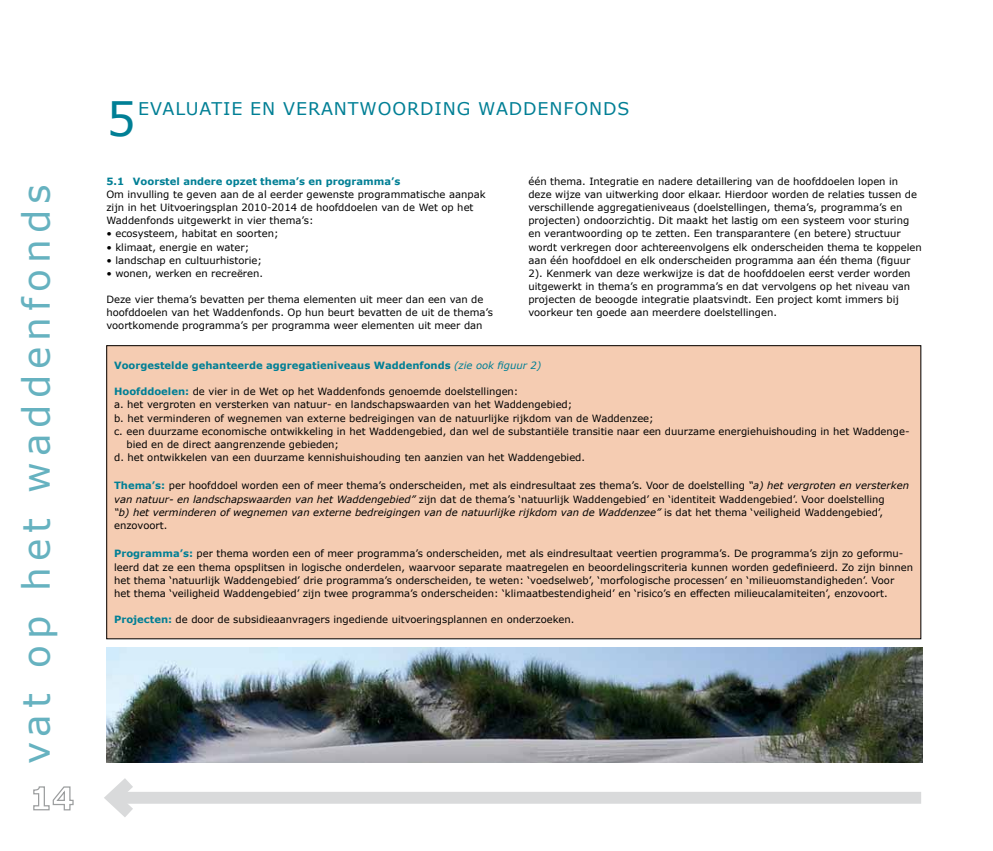
<style>
.page{position:relative;width:993px;height:851px;background:#fff}
.page>*{position:absolute;margin:0;border:0;box-sizing:border-box;transform-origin:0 0}
.t1{font:46.38px "Verdana";color:#007f95}
.t2{font:37.5px "Verdana";letter-spacing:.16em;color:#66b2c0}
.t3{font:17.5px "Verdana";letter-spacing:.05em;color:#007f95}
.t4{font:10px/13.1px "Verdana";color:#000}
.t5{font:700 10px "Verdana";color:#007f95}
.s1{font-weight:400;font-style:italic}
.s2{font-weight:700;color:#007f95}
.s3{font-style:italic}
</style>
<div class="page">
<div style="left:107px;top:345px;width:813px;height:293px;background:#f5ccb2"></div>
<img style="left:106px;top:647px;width:815px;height:115px">
<svg style="left:33px;top:786px;width:41px;height:25px"></svg>
<div style="left:112px;top:791px;width:808px;height:12px;background:#d9dadb"></div>
<svg style="left:104px;top:778px;width:42px;height:39px"></svg>
<h2 class="t2" style="left:12px;top:764px;width:581px;rotate:-90deg">vat op het waddenfonds</h2>
<h1 class="t1" style="left:106px;top:90px;width:31px">5</h1>
<h3 class="t3" style="left:138px;top:97px;width:60px">Evaluatie</h3>
<h3 class="t3" style="left:250px;top:97px;width:12px">en</h3>
<h3 class="t3" style="left:283px;top:97px;width:15px">verantwoording</h3>
<h3 class="t3" style="left:478px;top:97px;width:32px">Wadden</h3>
<h3 class="t3" style="left:563px;top:97px;width:26px">fonds</h3>
<p class="t5" style="left:106px;top:175px;width:295px">5.1 Voorstel andere opzet thema’s en programma’s</p>
<p class="t4" style="left:106px;top:188px;width:380px">Om invulling te geven aan de al eerder gewenste programmatische aanpak zijn in het Uitvoeringsplan 2010-2014 de hoofddoelen van de Wet op het<br>Waddenfonds uitgewerkt in vier thema’s:</p>
<p class="t4" style="left:106px;top:227px;width:174px">• ecosysteem, habitat en soorten;</p>
<p class="t4" style="left:106px;top:240px;width:144px">• klimaat, energie en water;</p>
<p class="t4" style="left:106px;top:253px;width:157px">• landschap en cultuurhistorie;</p>
<p class="t4" style="left:106px;top:267px;width:158px">• wonen, werken en recreëren.</p>
<p class="t4" style="left:106px;top:293px;width:388px">Deze vier thema’s bevatten per thema elementen uit meer dan een van de hoofddoelen van het Waddenfonds. Op hun beurt bevatten de uit de thema’s voortkomende programma’s per programma weer elementen uit meer dan</p>
<p class="t4" style="left:528px;top:175px;width:395px">één thema. Integratie en nadere detaillering van de hoofddoelen lopen in deze wijze van uitwerking door elkaar. Hierdoor worden de relaties tussen de verschillende aggregatieniveaus (doelstellingen, thema’s, programma’s en projecten) ondoorzichtig. Dit maakt het lastig om een systeem voor sturing en verantwoording op te zetten. Een transparantere (en betere) structuur wordt verkregen door achtereenvolgens elk onderscheiden thema te koppelen aan één hoofddoel en elk onderscheiden programma aan één thema (figuur 2). Kenmerk van deze werkwijze is dat de hoofddoelen eerst verder worden uitgewerkt in thema’s en programma’s en dat vervolgens op het niveau van projecten de beoogde integratie plaatsvindt. Een project komt immers bij voorkeur ten goede aan meerdere doelstellingen.</p>
<p class="t5" style="left:114px;top:358px;width:429px">Voorgestelde gehanteerde aggregatieniveaus Waddenfonds <span class="s1">(zie ook figuur 2)</span></p>
<p class="t4" style="left:114px;top:385px;width:406px"><span class="s2">Hoofddoelen:</span> de vier in de Wet op het Waddenfonds genoemde doelstellingen:</p>
<p class="t4" style="left:114px;top:398px;width:459px">a. het vergroten en versterken van natuur- en landschapswaarden van het Waddengebied;</p>
<p class="t4" style="left:114px;top:411px;width:541px">b. het verminderen of wegnemen van externe bedreigingen van de natuurlijke rijkdom van de Waddenzee;</p>
<p class="t4" style="left:114px;top:424px;width:796px">c. een duurzame economische ontwikkeling in het Waddengebied, dan wel de substantiële transitie naar een duurzame energiehuishouding in het Waddenge-</p>
<p class="t4" style="left:126px;top:437px;width:214px">bied en de direct aangrenzende gebieden;</p>
<p class="t4" style="left:114px;top:451px;width:472px">d. het ontwikkelen van een duurzame kennishuishouding ten aanzien van het Waddengebied.</p>
<p class="t4" style="left:114px;top:479px;width:796px"><span class="s2">Thema’s:</span> per hoofddoel worden een of meer thema’s onderscheiden, met als eindresultaat zes thema’s. Voor de doelstelling <span class="s3">“a) het vergroten en versterken van natuur- en landschapswaarden van het Waddengebied”</span> zijn dat de thema’s ‘natuurlijk Waddengebied’ en ‘identiteit Waddengebied’. Voor doelstelling<br><span class="s3">“b) het verminderen of wegnemen van externe bedreigingen van de natuurlijke rijkdom van de Waddenzee”</span> is dat het thema ‘veiligheid Waddengebied’, enzovoort.</p>
<p class="t4" style="left:114px;top:547px;width:800px"><span class="s2">Programma’s:</span> per thema worden een of meer programma’s onderscheiden, met als eindresultaat veertien programma’s. De programma’s zijn zo geformu&shy;leerd dat ze een thema opsplitsen in logische onderdelen, waarvoor separate maatregelen en beoordelingscriteria kunnen worden gedefinieerd. Zo zijn binnen het thema ‘natuurlijk Waddengebied’ drie programma’s onderscheiden, te weten: ‘voedselweb’, ‘morfologische processen’ en ‘milieuomstandigheden’. Voor<br>het thema ‘veiligheid Waddengebied’ zijn twee programma’s onderscheiden: ‘klimaatbestendigheid’ en ‘risico’s en effecten milieucalamiteiten’, enzovoort.</p>
<p class="t4" style="left:114px;top:613px;width:462px"><span class="s2">Projecten:</span> de door de subsidieaanvragers ingediende uitvoeringsplannen en onderzoeken.</p>
</div>
